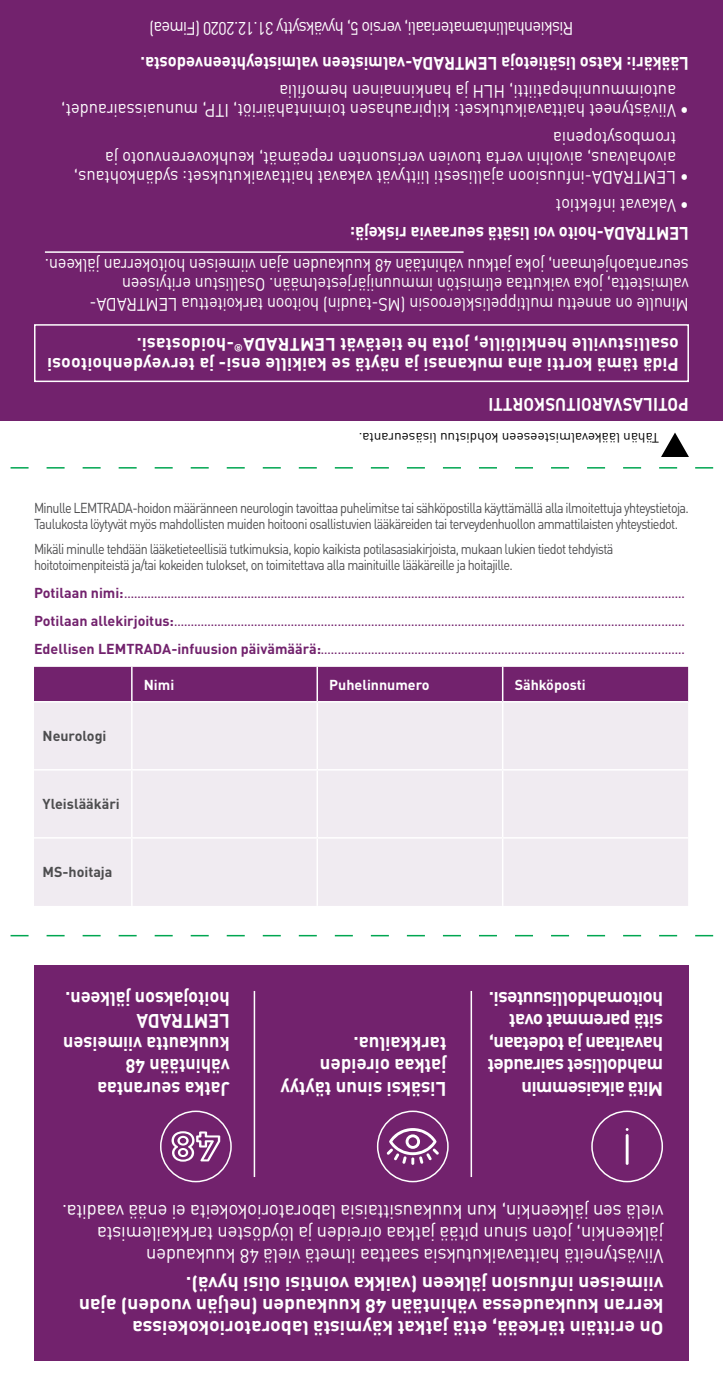
<style>
.page{position:relative;width:723px;height:1395px;background:#fff}
.page>*{position:absolute;margin:0;border:0;box-sizing:border-box;transform-origin:0 0}
.t1{font:19.5px/21.9px "DIN Pro";letter-spacing:-.01em;color:#fff;scale:.95 1}
.t2{font:700 19.5px/21.9px "DIN Pro";color:#fff}
.t3{font:700 19.5px/22.5px "DIN Pro";letter-spacing:-.03em;color:#fff;scale:.96 1}
.t4{font:700 19.5px/22.5px "DIN Pro";color:#fff;scale:.93 1}
.t5{font:700 19.5px/22.5px "DIN Pro";color:#fff;scale:.96 1}
.t6{font:18px/19.5px "DIN Pro";letter-spacing:-.01em;color:#fff;scale:.92 1}
.t7{font:18px/19.5px "DIN Pro";letter-spacing:-.01em;color:#fff;scale:.9 1}
.t8{font:700 18px/20.4px "DIN Pro";letter-spacing:.01em;color:#fff}
.t9{font:700 18px "DIN Pro";letter-spacing:.01em;color:#fff;scale:.92 1}
.t10{font:18px "DIN Pro";letter-spacing:-.04em;color:#fff;scale:.9 1}
.t11{font:14.4px/16.2px "DIN Pro";letter-spacing:-.05em;color:#4d4d4f;scale:.88 1}
.t12{font:700 14.4px "DIN Pro";color:#4d4d4f}
.t13{font:700 14.4px "DIN Pro";color:#fff}
.t14{font:13.5px "DIN Pro";color:#000}
.t15{font:500 12px "DIN Pro";color:#72226d}
.s1{font-weight:700;font-size:14.4px}
</style>
<div class="page">
<div style="left:0;top:0;width:723px;height:468px;background:#72226d"></div>
<hr style="left:45px;top:251px;width:418px;height:2px;background:#fff">
<div style="left:34px;top:324px;width:655px;height:58px;border:2px solid #fff"></div>
<div style="left:0;top:421px;width:723px;height:49px;background:#fff"></div>
<div style="left:34px;top:667px;width:654px;height:34px;background:#72226d"></div>
<div style="left:34px;top:703px;width:654px;height:203px;background:#f0ebf1"></div>
<hr style="left:131px;top:667px;width:2px;height:34px;background:#fff">
<hr style="left:316px;top:667px;width:2px;height:34px;background:#fff">
<hr style="left:502px;top:667px;width:1px;height:34px;background:#fff">
<hr style="left:131px;top:702px;width:2px;height:67px;background:#fff">
<hr style="left:316px;top:702px;width:2px;height:67px;background:#fff">
<hr style="left:502px;top:702px;width:1px;height:67px;background:#fff">
<hr style="left:34px;top:769px;width:98px;height:1px;background:#fff">
<hr style="left:132px;top:769px;width:185px;height:1px;background:#fff">
<hr style="left:131px;top:770px;width:2px;height:67px;background:#fff">
<hr style="left:317px;top:769px;width:186px;height:1px;background:#fff">
<hr style="left:316px;top:770px;width:2px;height:67px;background:#fff">
<hr style="left:503px;top:769px;width:185px;height:1px;background:#fff">
<hr style="left:502px;top:770px;width:1px;height:67px;background:#fff">
<hr style="left:34px;top:837px;width:98px;height:1px;background:#fff">
<hr style="left:132px;top:837px;width:185px;height:1px;background:#fff">
<hr style="left:131px;top:838px;width:2px;height:68px;background:#fff">
<hr style="left:317px;top:837px;width:186px;height:1px;background:#fff">
<hr style="left:316px;top:838px;width:2px;height:68px;background:#fff">
<hr style="left:503px;top:837px;width:185px;height:1px;background:#fff">
<hr style="left:502px;top:838px;width:1px;height:68px;background:#fff">
<div style="left:34px;top:965px;width:655px;height:396px;background:#72226d"></div>
<div style="left:377px;top:1110px;width:72px;height:72px;border:2px solid #fff;border-radius:50%"></div>
<svg style="left:387px;top:1128px;width:52px;height:37px"></svg>
<div style="left:591px;top:1110px;width:72px;height:72px;border:2px solid #fff;border-radius:50%"></div>
<hr style="left:626px;top:1134px;width:2px;height:31px;background:#fff">
<div style="left:160px;top:1110px;width:72px;height:72px;border:2px solid #fff;border-radius:50%"></div>
<svg style="left:172px;top:1131px;width:48px;height:30px"></svg>
<hr style="left:470px;top:991px;width:2px;height:186px;background:#fff">
<hr style="left:254px;top:991px;width:1px;height:186px;background:#fff">
<svg style="left:661px;top:432px;width:28px;height:25px"></svg>
<svg style="left:10px;top:467px;width:704px;height:1px"></svg>
<svg style="left:10px;top:935px;width:704px;height:1px"></svg>
<h2 class="t10" style="left:573px;top:43px;width:473px;rotate:-180deg">Riskienhallintamateriaali, versio 5, hyväksytty 31.12.2020 (Fimea)</h2>
<h2 class="t9" style="left:689px;top:78px;width:598px;rotate:-180deg">Lääkäri: Katso lisätietoja LEMTRADA-valmisteen valmisteyhteenvedosta.</h2>
<h2 class="t6" style="left:676px;top:122px;width:670px;text-indent:-13px;rotate:-180deg">• Viivästyneet haittavaikutukset: kilpirauhasen toimintahäiriöt, ITP, munuaissairaudet, autoimmuunihepatiitti, HLH ja hankinnainen hemofilia</h2>
<h2 class="t6" style="left:676px;top:189px;width:656px;text-indent:-13px;rotate:-180deg">• LEMTRADA-infuusioon ajallisesti liittyvät vakavat haittavaikutukset: sydänkohtaus, aivohalvaus, aivoihin verta tuovien verisuonten repeämät, keuhkoverenvuoto ja trombosytopenia</h2>
<h2 class="t6" style="left:689px;top:217px;width:146px;rotate:-180deg">• Vakavat infektiot</h2>
<h2 class="t9" style="left:689px;top:249px;width:370px;rotate:-180deg">LEMTRADA-hoito voi lisätä seuraavia riskejä:</h2>
<p class="t7" style="left:689px;top:316px;width:717px;rotate:-180deg">Minulle on annettu multippeliskleroosin (MS-taudin) hoitoon tarkoitettua LEMTRADA&shy;valmistetta, joka vaikuttaa elimistön immuunijärjestelmään. Osallistun erityiseen seurantaohjelmaan, joka jatkuu vähintään 48 kuukauden ajan viimeisen hoitokerran jälkeen.</p>
<h2 class="t8" style="left:679px;top:377px;width:633px;rotate:-180deg">Pidä tämä kortti aina mukanasi ja näytä se kaikille ensi- ja terveydenhoitoosi osallistuville henkilöille, jotta he tietävät LEMTRADA<sup>®</sup>-hoidostasi.</h2>
<h2 class="t9" style="left:689px;top:420px;width:219px;rotate:-180deg">POTILASVAROITUSKORTTI</h2>
<p class="t14" style="left:659px;top:448px;width:302px;rotate:-180deg">Tähän lääkevalmisteeseen kohdistuu lisäseuranta.</p>
<p class="t11" style="left:34px;top:498px;width:746px">Minulle LEMTRADA-hoidon määränneen neurologin tavoittaa puhelimitse tai sähköpostilla käyttämällä alla ilmoitettuja yhteystietoja.<br>Taulukosta löytyvät myös mahdollisten muiden hoitooni osallistuvien lääkäreiden tai terveydenhuollon ammattilaisten yhteystiedot.</p>
<p class="t11" style="left:34px;top:539px;width:660px">Mikäli minulle tehdään lääketieteellisiä tutkimuksia, kopio kaikista potilasasiakirjoista, mukaan lukien tiedot tehdyistä hoitotoimenpiteistä ja/tai kokeiden tulokset, on toimitettava alla mainituille lääkäreille ja hoitajille.</p>
<p class="t15" style="left:34px;top:584px;width:652px"><span class="s1">Potilaan nimi:</span>........................................................................................................................................................................</p>
<p class="t15" style="left:34px;top:612px;width:652px"><span class="s1">Potilaan allekirjoitus:</span>.........................................................................................................................................................</p>
<p class="t15" style="left:34px;top:640px;width:652px"><span class="s1">Edellisen LEMTRADA-infuusion päivämäärä:</span>.............................................................................................................</p>
<p class="t13" style="left:144px;top:672px;width:32px">Nimi</p>
<p class="t13" style="left:329px;top:672px;width:102px">Puhelinnumero</p>
<p class="t13" style="left:515px;top:672px;width:72px">Sähköposti</p>
<p class="t12" style="left:43px;top:724px;width:65px">Neurologi</p>
<p class="t12" style="left:43px;top:792px;width:79px">Yleislääkäri</p>
<p class="t12" style="left:43px;top:860px;width:71px">MS-hoitaja</p>
<h1 class="t4" style="left:230px;top:1102px;width:181px;rotate:-180deg">Jatka seurantaa vähintään 48 kuukautta viimeisen<br>LEMTRADA hoitojakson jälkeen.</h1>
<h1 class="t5" style="left:446px;top:1102px;width:174px;rotate:-180deg">Lisäksi sinun täytyy jatkaa oireiden tarkkailua.</h1>
<h1 class="t3" style="left:663px;top:1102px;width:184px;rotate:-180deg">Mitä aikaisemmin mahdolliset sairaudet havaitaan ja todetaan, sitä paremmat ovat hoitomahdollisuutesi.</h1>
<h1 class="t1" style="left:663px;top:1268px;width:634px;rotate:-180deg">Viivästyneitä haittavaikutuksia saattaa ilmetä vielä 48 kuukauden jälkeenkin, joten sinun pitää jatkaa oireiden ja löydösten tarkkailemista vielä sen jälkeenkin, kun kuukausittaisia laboratoriokokeita ei enää vaadita.</h1>
<h1 class="t2" style="left:663px;top:1341px;width:586px;rotate:-180deg">On erittäin tärkeää, että jatkat käymistä laboratoriokokeissa kerran kuukaudessa vähintään 48 kuukauden (neljän vuoden) ajan viimeisen infuusion jälkeen (vaikka vointisi olisi hyvä).</h1>
</div>
